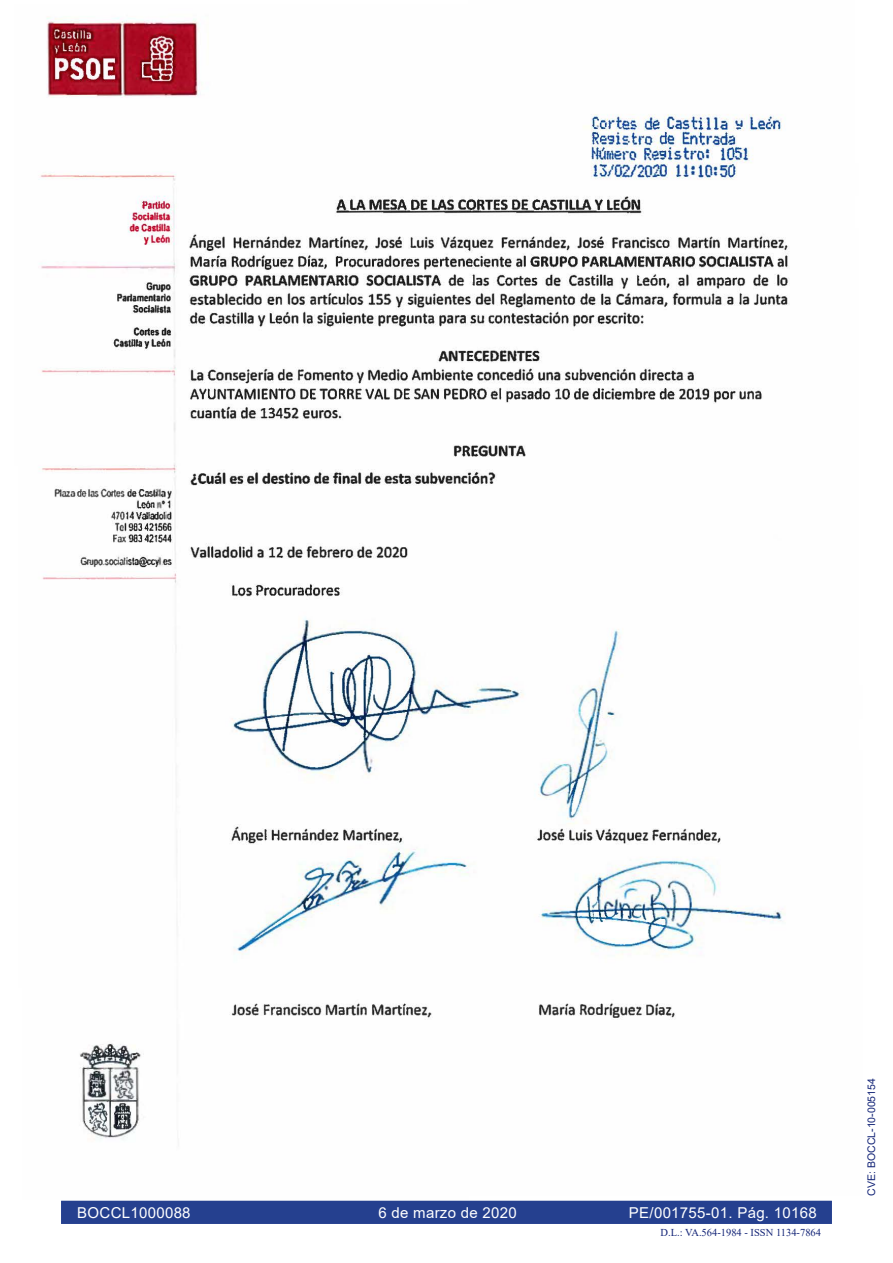
<style>
.page{position:relative;width:893px;height:1263px;background:#fff}
.page>*{position:absolute;margin:0;border:0;box-sizing:border-box;transform-origin:0 0}
.E_CVE{font:15px "Arial";letter-spacing:.02em;color:#fff}
.t1{font:10.5px "Times New Roman";color:#132477}
.t2{font:10.5px "Arial";color:#132477}
</style>
<div class="page">
<div style="left:60px;top:1200px;width:773px;height:25px;background:#25408f"></div>
<div style="left:60px;top:1199px;width:773px;height:26px;border:2px solid #fff"></div>
<img style="left:40px;top:17px;width:793px;height:1183px">
<p class="E_CVE" style="left:77px;top:1202px;width:115px">BOCCL1000088</p>
<p class="E_CVE" style="left:378px;top:1202px;width:140px">6 de marzo de 2020</p>
<p class="E_CVE" style="left:629px;top:1202px;width:189px">PE/001755-01. Pág. 10168</p>
<p class="t1" style="left:661px;top:1225px;width:162px">D.L.: VA.564-1984 - ISSN 1134-7864</p>
<p class="t2" style="left:864px;top:1195px;width:119px;rotate:-90deg">CVE: BOCCL-10-005154</p>
</div>
